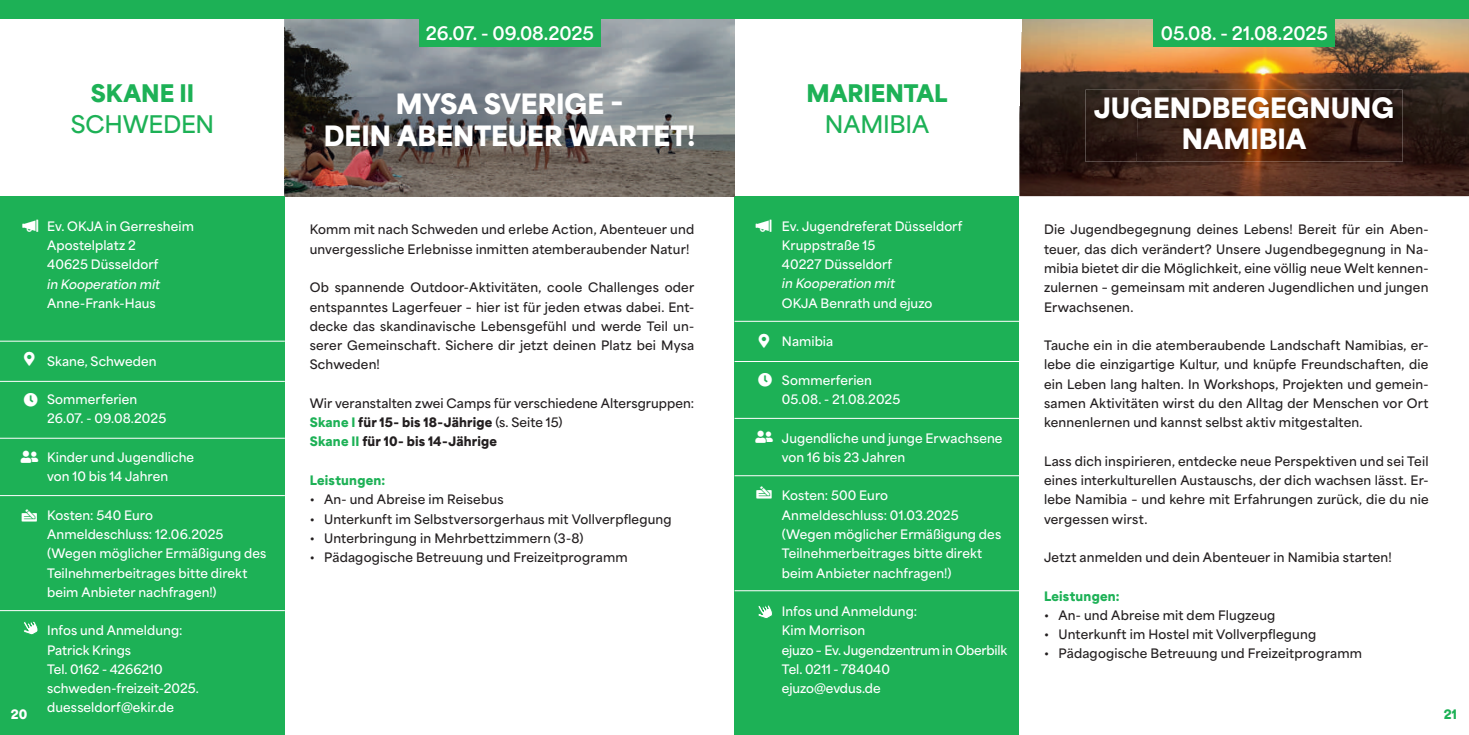
<style>
.page{position:relative;width:1469px;height:735px;background:#fff}
.page>*{position:absolute;margin:0;border:0;box-sizing:border-box;transform-origin:0 0}
.t1{font:900 26.25px/31.5px "Area Normal";letter-spacing:-.005em;color:#fff;text-align:center}
.t2{font:900 22.75px "Area Normal";letter-spacing:-.005em;color:#1db156}
.t3{font:600 22.75px "Area Normal";letter-spacing:-.01em;color:#1db156}
.t4{font:700 17.5px "Area Normal";letter-spacing:-.01em;color:#fff}
.t5{font:700 15.75px "Area Normal";color:#fff}
.t6{font:600 12.25px/19.2px "Area Normal";letter-spacing:.015em;color:#231f20;text-align:justify}
.t7{font:600 12.25px/19.2px "Area Normal";letter-spacing:.005em;color:#fff}
.t8{font:italic 600 12.25px "Area Normal";letter-spacing:.005em;color:#fff}
.t9{font:900 12.25px "Area Normal";letter-spacing:.02em;color:#1db156}
.s1{font-weight:900;color:#1db156}
.s2{font-weight:900}
</style>
<div class="page">
<div style="left:0;top:196px;width:285px;height:538px;background:#1db156"></div>
<div style="left:734px;top:196px;width:285px;height:538px;background:#1db156"></div>
<img style="left:1019px;top:19px;width:449px;height:177px">
<img style="left:285px;top:19px;width:449px;height:177px">
<div style="left:419px;top:0;width:181px;height:47px;background:#1db156"></div>
<div style="left:1153px;top:0;width:181px;height:47px;background:#1db156"></div>
<div style="left:0;top:0;width:1468px;height:19px;background:#1db156"></div>
<svg style="left:758px;top:605px;width:14px;height:13px"></svg>
<svg style="left:24px;top:621px;width:14px;height:13px"></svg>
<hr style="left:0;top:340px;width:285px;height:1px;background:#fff">
<hr style="left:0;top:381px;width:285px;height:1px;background:#fff">
<hr style="left:0;top:437px;width:285px;height:1px;background:#fff">
<hr style="left:0;top:495px;width:285px;height:1px;background:#fff">
<hr style="left:0;top:610px;width:285px;height:1px;background:#fff">
<hr style="left:734px;top:321px;width:300px;height:1px;background:#fff">
<hr style="left:734px;top:361px;width:300px;height:1px;background:#fff">
<hr style="left:734px;top:418px;width:300px;height:1px;background:#fff">
<hr style="left:734px;top:475px;width:300px;height:1px;background:#fff">
<hr style="left:734px;top:590px;width:300px;height:1px;background:#fff">
<img style="left:1138px;top:90px;width:264px;height:71px">
<img style="left:1085px;top:90px;width:53px;height:71px">
<h2 class="t2" style="left:91px;top:72px;width:105px">SKANE II</h2>
<h2 class="t3" style="left:71px;top:104px;width:145px">SCHWEDEN</h2>
<h3 class="t4" style="left:426px;top:17px;width:170px">26.07. - 09.08.2025</h3>
<h1 class="t1" style="left:324px;top:86px;width:373px">MYSA SVERIGE –<br>DEIN ABENTEUER WARTET!</h1>
<h2 class="t2" style="left:806px;top:72px;width:142px">MARIENTAL</h2>
<h2 class="t3" style="left:824px;top:104px;width:106px">NAMIBIA</h2>
<h3 class="t4" style="left:1160px;top:17px;width:168px">05.08. - 21.08.2025</h3>
<h1 class="t1" style="left:1094px;top:89px;width:302px">JUGENDBEGEGNUNG<br>NAMIBIA</h1>
<p class="t7" style="left:782px;top:215px;width:182px">Ev. Jugendreferat Düsseldorf<br>Kruppstraße 15<br>40227 Düsseldorf</p>
<p class="t8" style="left:782px;top:273px;width:115px">in Kooperation mit</p>
<p class="t7" style="left:782px;top:292px;width:152px">OKJA Benrath und ejuzo</p>
<p class="t7" style="left:782px;top:330px;width:53px">Namibia</p>
<p class="t7" style="left:782px;top:369px;width:120px">Sommerferien<br>05.08. - 21.08.2025</p>
<p class="t7" style="left:782px;top:426px;width:222px">Jugendliche und junge Erwachsene von 16 bis 23 Jahren</p>
<p class="t7" style="left:782px;top:484px;width:221px">Kosten: 500 Euro<br>Anmeldeschluss: 01.03.2025 (Wegen möglicher Ermäßigung des<br>Teilnehmerbeitrages bitte direkt beim Anbieter nachfragen!)</p>
<p class="t7" style="left:782px;top:600px;width:227px">Infos und Anmeldung:<br>Kim Morrison<br>ejuzo – Ev. Jugendzentrum in Oberbilk<br>Tel. 0211 - 784040<br>ejuzo@evdus.de</p>
<p class="t7" style="left:47px;top:215px;width:148px">Ev. OKJA in Gerresheim<br>Apostelplatz 2<br>40625 Düsseldorf</p>
<p class="t8" style="left:47px;top:273px;width:115px">in Kooperation mit</p>
<p class="t7" style="left:47px;top:292px;width:110px">Anne-Frank-Haus</p>
<p class="t6" style="left:1044px;top:219px;width:386px">Die Jugendbegegnung deines Lebens! Bereit für ein Aben&shy;teuer, das dich verändert? Unsere Jugendbegegnung in Na&shy;mibia bietet dir die Möglichkeit, eine völlig neue Welt kennen&shy;zulernen – gemeinsam mit anderen Jugendlichen und jungen Erwachsenen.</p>
<p class="t6" style="left:1044px;top:334px;width:386px">Tauche ein in die atemberaubende Landschaft Namibias, er&shy;lebe die einzigartige Kultur, und knüpfe Freundschaften, die ein Leben lang halten. In Workshops, Projekten und gemein&shy;samen Aktivitäten wirst du den Alltag der Menschen vor Ort kennenlernen und kannst selbst aktiv mitgestalten.</p>
<p class="t6" style="left:1044px;top:449px;width:386px">Lass dich inspirieren, entdecke neue Perspektiven und sei Teil eines interkulturellen Austauschs, der dich wachsen lässt. Er&shy;lebe Namibia – und kehre mit Erfahrungen zurück, die du nie vergessen wirst.</p>
<p class="t6" style="left:1044px;top:546px;width:349px">Jetzt anmelden und dein Abenteuer in Namibia starten!</p>
<p class="t9" style="left:1044px;top:584px;width:77px">Leistungen:</p>
<p class="t6" style="left:1044px;top:603px;width:233px">• An- und Abreise mit dem Flugzeug</p>
<p class="t6" style="left:1044px;top:623px;width:274px">• Unterkunft im Hostel mit Vollverpflegung</p>
<p class="t6" style="left:1044px;top:642px;width:319px">• Pädagogische Betreuung und Freizeitprogramm</p>
<p class="t6" style="left:310px;top:219px;width:386px">Komm mit nach Schweden und erlebe Action, Abenteuer und unvergessliche Erlebnisse inmitten atemberaubender Natur!</p>
<p class="t6" style="left:310px;top:276px;width:386px">Ob spannende Outdoor-Aktivitäten, coole Challenges oder entspanntes Lagerfeuer – hier ist für jeden etwas dabei. Ent&shy;decke das skandinavische Lebensgefühl und werde Teil un&shy;serer Gemeinschaft. Sichere dir jetzt deinen Platz bei Mysa Schweden!</p>
<p class="t6" style="left:310px;top:392px;width:386px;text-align:left">Wir veranstalten zwei Camps für verschiedene Altersgruppen:<br><span class="s1">Skane I</span> <span class="s2">für 15- bis 18-Jährige</span> (s. Seite 15)<br><span class="s1">Skane II</span> <span class="s2">für 10- bis 14-Jährige</span></p>
<p class="t9" style="left:310px;top:469px;width:77px">Leistungen:</p>
<p class="t6" style="left:310px;top:488px;width:195px">• An- und Abreise im Reisebus</p>
<p class="t6" style="left:310px;top:507px;width:363px">• Unterkunft im Selbstversorgerhaus mit Vollverpflegung</p>
<p class="t6" style="left:310px;top:526px;width:275px">• Unterbringung in Mehrbettzimmern (3-8)</p>
<p class="t6" style="left:310px;top:546px;width:319px">• Pädagogische Betreuung und Freizeitprogramm</p>
<p class="t7" style="left:47px;top:350px;width:111px">Skane, Schweden</p>
<p class="t7" style="left:47px;top:388px;width:121px">Sommerferien<br>26.07. - 09.08.2025</p>
<p class="t7" style="left:47px;top:446px;width:148px">Kinder und Jugendliche von 10 bis 14 Jahren</p>
<p class="t7" style="left:47px;top:504px;width:221px">Kosten: 540 Euro<br>Anmeldeschluss: 12.06.2025 (Wegen möglicher Ermäßigung des<br>Teilnehmerbeitrages bitte direkt beim Anbieter nachfragen!)</p>
<p class="t7" style="left:47px;top:619px;width:153px">Infos und Anmeldung:<br>Patrick Krings<br>Tel. 0162 - 4266210 schweden-freizeit-2025. duesseldorf@ekir.de</p>
<p class="t5" style="left:8px;top:704px;width:23px">20<sup>20</sup></p>
<p class="t9" style="left:1443px;top:702px;width:15px">21</p>
</div>
